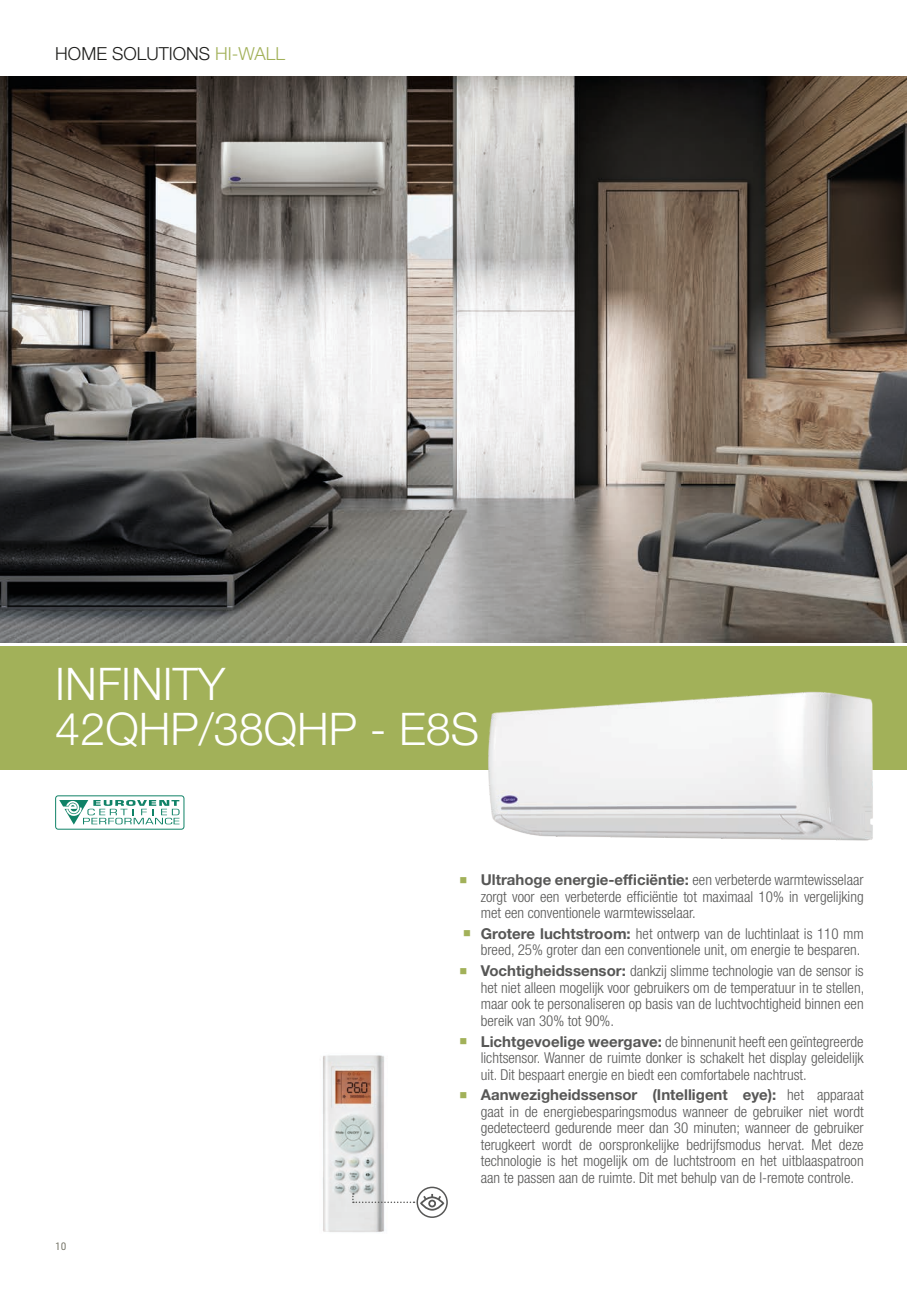
<style>
.page{position:relative;width:919px;height:1289px;background:#fff}
.page>*{position:absolute;margin:0;border:0;box-sizing:border-box;transform-origin:0 0}
.t1{font:300 45px "Helvetica Neue LT Std";color:#fff}
.t2{font:300 18px "Helvetica Neue LT Std";color:#1d1d1b}
.t3{font:300 condensed 15px/16.5px "Helvetica Neue LT Std";color:#575756;text-align:justify}
.t4{font:10.5px "URWDIN";color:#6f6e61}
.s1{color:#a2b159}
.s2{font-weight:700;font-stretch:normal}
</style>
<div class="page">
<div style="left:0;top:646px;width:906px;height:124px;background:#a2b159"></div>
<img style="left:488px;top:691px;width:385px;height:150px">
<img style="left:0;top:77px;width:906px;height:565px">
<svg style="left:55px;top:795px;width:129px;height:34px"></svg>
<img style="left:323px;top:1055px;width:65px;height:177px">
<div style="left:420px;top:1196px;width:24px;height:14px;border:2px solid #575756;border-radius:50%"></div>
<svg style="left:421px;top:1193px;width:22px;height:8px"></svg>
<div style="left:428px;top:1199px;width:8px;height:8px;border:2px solid #575756;border-radius:50%"></div>
<div style="left:416px;top:1186px;width:32px;height:31px;border:2px solid #575756;border-radius:50%"></div>
<svg style="left:352px;top:1193px;width:62px;height:9px"></svg>
<p class="t2" style="left:55px;top:42px;width:231px">HOME SOLUTIONS <span class="s1">HI-WALL</span></p>
<p class="t1" style="left:55px;top:656px;width:172px">INFINITY</p>
<p class="t1" style="left:55px;top:701px;width:425px">42QHP/38QHP - E8S</p>
<p class="t4" style="left:55px;top:1238px;width:13px">10</p>
<p class="t3" style="left:480px;top:871px;width:384px;text-indent:-21px"><span class="s1">■</span> <span class="s2">Ultrahoge energie-efficiëntie:</span> een verbeterde warmtewisselaar zorgt voor een verbeterde efficiëntie tot maximaal 10% in vergelijking met een conventionele warmtewisselaar.</p>
<p class="t3" style="left:463px;top:925px;width:402px;text-align:right"><span class="s1">■</span> <span class="s2">Grotere luchtstroom:</span> het ontwerp van de luchtinlaat is 110 mm breed, 25% groter dan een conventionele unit, om energie te besparen.</p>
<p class="t3" style="left:480px;top:962px;width:385px;text-indent:-21px"><span class="s1">■</span> <span class="s2">Vochtigheidssensor:</span> dankzij slimme technologie van de sensor is het niet alleen mogelijk voor gebruikers om de temperatuur in te stellen, maar ook te personaliseren op basis van de luchtvochtigheid binnen een bereik van 30% tot 90%.</p>
<p class="t3" style="left:480px;top:1032px;width:384px;text-indent:-21px"><span class="s1">■</span> <span class="s2">Lichtgevoelige weergave:</span> de binnenunit heeft een geïntegreerde lichtsensor. Wanner de ruimte donker is schakelt het display geleidelijk uit. Dit bespaart energie en biedt een comfortabele nachtrust.</p>
<p class="t3" style="left:480px;top:1086px;width:384px;text-indent:-21px"><span class="s1">■</span> <span class="s2">Aanwezigheidssensor (Intelligent eye):</span> het apparaat gaat in de energiebesparingsmodus wanneer de gebruiker niet wordt gedetecteerd gedurende meer dan 30 minuten; wanneer de gebruiker terugkeert wordt de oorspronkelijke bedrijfsmodus hervat. Met deze technologie is het mogelijk om de luchtstroom en het uitblaaspatroon aan te passen aan de ruimte. Dit met behulp van de I-remote controle.</p>
</div>
